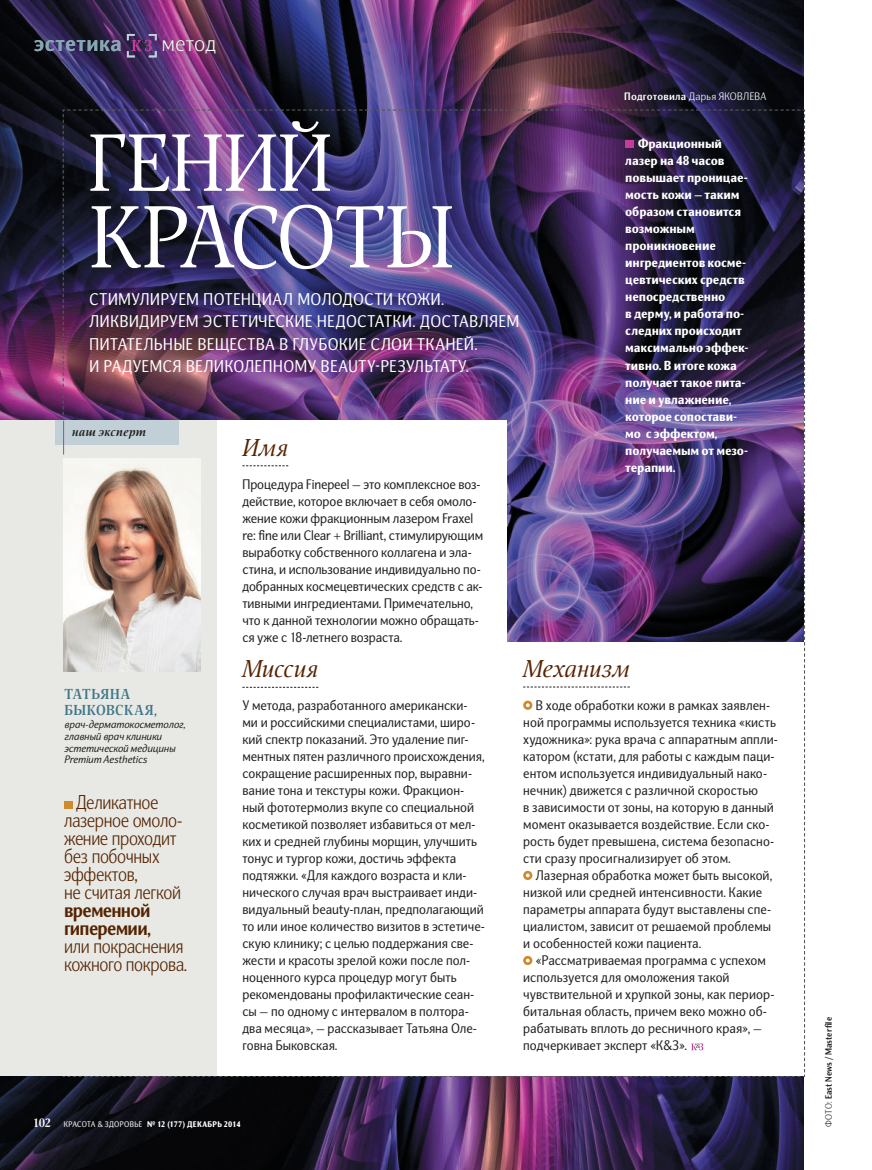
<style>
.page{position:relative;width:872px;height:1170px;background:#fff}
.page>*{position:absolute;margin:0;border:0;box-sizing:border-box;transform-origin:0 0}
.t1{font:86.55px "Nat Flight";letter-spacing:-.03em;color:#fff}
.t2{font:79.65px "Nat Flight";color:#fff}
.t3{font:italic 24px "Nat Flight";color:#542300}
.t4{font:700 21.9px "Nat Grotesk";letter-spacing:.025em;color:#88a7b5}
.t5{font:300 21.9px "Nat Grotesk";letter-spacing:.01em;color:#fff}
.t6{font:300 19.5px/18px "Nat Grotesk Nar";letter-spacing:-.01em;color:#542300}
.t7{font:700 19.5px/18px "Nat Grotesk Nar";letter-spacing:-.035em;color:#542300}
.t8{font:16.5px/22.5px "Nat Grotesk";letter-spacing:.04em;color:#fff}
.t9{font:700 14.25px/15.8px "Nat Flight";letter-spacing:.035em;color:#3e7789}
.t10{font:13.5px/17px "Nat Grotesk";color:#231f20}
.t11{font:900 12.75px/17px "Nat Grotesk";letter-spacing:-.005em;color:#fff}
.t12{font:italic 700 12px "Nat Flight";letter-spacing:.015em;color:#231f20}
.t13{font:italic 10.5px/11.6px "Nat Grotesk";color:#231f20}
.t14{font:300 10.5px "Nat Grotesk";letter-spacing:.035em;color:#fff}
.t15{font:700 9px "Nat Grotesk Nar";letter-spacing:.01em;color:#231f20}
.t16{font:7.95px "Nat Grotesk";color:#fff}
.t17{font:900 7.95px "Nat Grotesk";letter-spacing:.02em;color:#fff}
.s1{font-weight:700}
.s2{font-family:"Nat Flight";font-weight:700;font-size:12px}
.s3{font-family:"Nat Grotesk";font-weight:300}
</style>
<div class="page">
<img style="left:0;top:0;width:804px;height:1169px">
<div style="left:0;top:420px;width:217px;height:655px;background:#e8e9e5"></div>
<div style="left:55px;top:420px;width:123px;height:25px;background:#c1d0d6"></div>
<img style="left:63px;top:109px;width:742px;height:967px">
<div style="left:625px;top:141px;width:9px;height:7px;background:#c53b96"></div>
<svg style="left:126px;top:33px;width:32px;height:25px"></svg>
<h3 class="t4" style="left:34px;top:29px;width:89px">эстетика</h3>
<h3 class="t5" style="left:162px;top:31px;width:56px">метод</h3>
<p class="t14" style="left:624px;top:90px;width:144px"><span class="s1">Подготовила</span> Дарья Яковлева</p>
<h2 class="t2" style="left:89px;top:116px;width:245px">ГЕНИЙ</h2>
<p class="t11" style="left:625px;top:136px;width:125px;text-indent:12px">Фракционный лазер на 48 часов повышает проницае&shy;мость кожи — таким образом становится возможным проникновение ингредиентов косме&shy;цевтических средств непосредственно<br>в дерму, и работа по&shy;следних происходит максимально эффек&shy;тивно. В итоге кожа получает такое пита&shy;ние и увлажнение, которое сопостави&shy;мо с эффектом, получаемым от мезо&shy;терапии.</p>
<h1 class="t1" style="left:90px;top:186px;width:366px">красоты</h1>
<p class="t8" style="left:89px;top:288px;width:431px">Стимулируем потенциал молодости кожи.<br>Ликвидируем эстетические недостатки. Доставляем питательные вещества в глубокие слои тканей.<br>И радуемся великолепному beauty-результату.</p>
<p class="t12" style="left:72px;top:424px;width:76px">наш эксперт</p>
<h3 class="t3" style="left:242px;top:433px;width:47px">Имя</h3>
<p class="t10" style="left:242px;top:476px;width:242px">Процедура Finepeel — это комплексное воз&shy;действие, которое включает в себя омоло&shy;жение кожи фракционным лазером Fraxel re: fine или Clear + Brilliant, стимулирующим выработку собственного коллагена и эла&shy;стина, и использование индивидуально по&shy;добранных космецевтических средств с ак&shy;тивными ингредиентами. Примечательно, что к данной технологии можно обращать&shy;ся уже с 18-летнего возраста.</p>
<h3 class="t3" style="left:242px;top:654px;width:77px">Миссия</h3>
<p class="t10" style="left:242px;top:697px;width:244px">У метода, разработанного американски&shy;ми и российскими специалистами, широ&shy;кий спектр показаний. Это удаление пиг&shy;ментных пятен различного происхождения, сокращение расширенных пор, выравни&shy;вание тона и текстуры кожи. Фракцион&shy;ный фототермолиз вкупе со специальной косметикой позволяет избавиться от мел&shy;ких и средней глубины морщин, улучшить тонус и тургор кожи, достичь эффекта подтяжки. «Для каждого возраста и кли&shy;нического случая врач выстраивает инди&shy;видуальный beauty-план, предполагающий то или иное количество визитов в эстетиче&shy;скую клинику; с целью поддержания све&shy;жести и красоты зрелой кожи после пол&shy;ноценного курса процедур могут быть рекомендованы профилактические сеан&shy;сы — по одному с интервалом в полтора&shy;два месяца», — рассказывает Татьяна Оле&shy;говна Быковская.</p>
<h3 class="t3" style="left:523px;top:654px;width:108px">Механизм</h3>
<p class="t10" style="left:523px;top:697px;width:256px;text-indent:13px">В ходе обработки кожи в рамках заявлен&shy;ной программы используется техника «кисть художника»: рука врача с аппаратным аппли&shy;катором (кстати, для работы с каждым паци&shy;ентом используется индивидуальный нако&shy;нечник) движется с различной скоростью<br>в зависимости от зоны, на которую в данный момент оказывается воздействие. Если ско&shy;рость будет превышена, система безопасно&shy;сти сразу просигнализирует об этом.</p>
<p class="t10" style="left:523px;top:867px;width:250px;text-indent:13px">Лазерная обработка может быть высокой, низкой или средней интенсивности. Какие параметры аппарата будут выставлены спе&shy;циалистом, зависит от решаемой проблемы и особенностей кожи пациента.</p>
<p class="t10" style="left:523px;top:952px;width:253px;text-indent:13px">«Рассматриваемая программа с успехом используется для омоложения такой чувствительной и хрупкой зоны, как периор&shy;битальная область, причем веко можно об&shy;рабатывать вплоть до ресничного края», — подчеркивает эксперт «К&amp;З».</p>
<p class="t9" style="left:64px;top:686px;width:94px">ТАТЬЯНА<br>БЫКОВСКАЯ,</p>
<p class="t13" style="left:64px;top:719px;width:122px">врач-дерматокосметолог, главный врач клиники эстетической медицины<br>Premium Aesthetics</p>
<h3 class="t6" style="left:64px;top:794px;width:120px;text-indent:12px">Деликатное лазерное омоло&shy;жение проходит без побочных эффектов,<br>не считая легкой</h3>
<h3 class="t7" style="left:64px;top:902px;width:88px">временной гиперемии,</h3>
<h3 class="t6" style="left:64px;top:938px;width:124px">или покраснения кожного покрова.</h3>
<p class="t16" style="left:33px;top:1118px;width:54px"><span class="s2">102</span> КРАСОТА</p>
<p class="t16" style="left:98px;top:1118px;width:13px">&amp; ЗДОРОВЬЕ</p>
<p class="t17" style="left:147px;top:1118px;width:95px">№ 12 (177) декабрь 2014</p>
<p class="t15" style="left:823px;top:1126px;width:111px;rotate:-90deg"><span class="s3">Фото:</span> East News / Masterfile</p>
</div>
